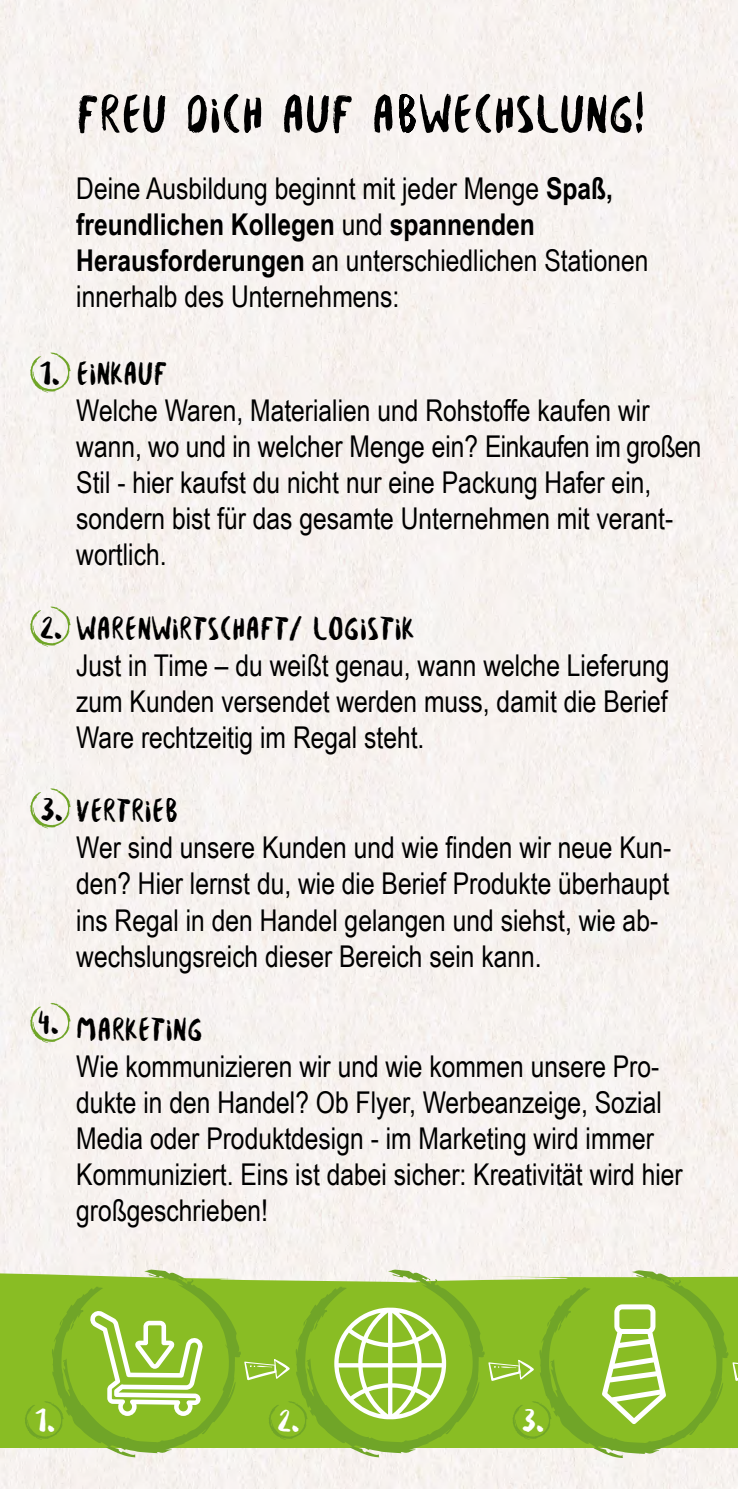
<style>
.page{position:relative;width:738px;height:1489px;background:#fff}
.page>*{position:absolute;margin:0;border:0;box-sizing:border-box;transform-origin:0 0}
.t1{font:57.25px "Besom";color:#000}
.t2{font:35px "Besom";color:#000}
.t3{font:35px "Besom";color:#fff}
.t4{font:30px/36px "Arial Narrow";color:#000}
.s1{font-weight:700}
</style>
<div class="page">
<div style="left:0;top:0;width:737px;height:1488px;background:#f7f2ef"></div>
<svg style="left:0;top:1264px;width:737px;height:183px;fill:#89bd24"></svg>
<svg style="left:30px;top:352px;width:41px;height:40px"></svg>
<svg style="left:30px;top:788px;width:41px;height:40px"></svg>
<svg style="left:30px;top:1002px;width:41px;height:40px"></svg>
<svg style="left:30px;top:606px;width:41px;height:40px"></svg>
<svg style="left:25px;top:1268px;width:712px;height:189px;background:#99c447"></svg>
<h1 class="t1" style="left:76px;top:72px;width:569px">FREU DICH AUF ABWECHSLUNG!</h1>
<p class="t4" style="left:76px;top:169px;width:573px">Deine Ausbildung beginnt mit jeder Menge <span class="s1">Spaß, freundlichen Kollegen</span> und <span class="s1">spannenden Herausforderungen</span> an unterschiedlichen Stationen innerhalb des Unternehmens:</p>
<p class="t2" style="left:40px;top:347px;width:22px">1.</p>
<p class="t2" style="left:76px;top:348px;width:93px">EINKAUF</p>
<p class="t4" style="left:76px;top:391px;width:626px">Welche Waren, Materialien und Rohstoffe kaufen wir wann, wo und in welcher Menge ein? Einkaufen im großen Stil - hier kaufst du nicht nur eine Packung Hafer ein, sondern bist für das gesamte Unternehmen mit verant&shy;wortlich.</p>
<p class="t2" style="left:40px;top:602px;width:375px">2. WARENWIRTSCHAFT/ LOGISTIK</p>
<p class="t4" style="left:76px;top:646px;width:594px;text-align:justify">Just in Time – du weißt genau, wann welche Lieferung zum Kunden versendet werden muss, damit die Berief Ware rechtzeitig im Regal steht.</p>
<p class="t2" style="left:40px;top:785px;width:140px">3. VERTRIEB</p>
<p class="t4" style="left:76px;top:828px;width:596px">Wer sind unsere Kunden und wie finden wir neue Kun&shy;den? Hier lernst du, wie die Berief Produkte überhaupt ins Regal in den Handel gelangen und siehst, wie ab&shy;wechslungsreich dieser Bereich sein kann.</p>
<p class="t2" style="left:38px;top:996px;width:22px">4.</p>
<p class="t2" style="left:76px;top:1003px;width:128px">MARKETING</p>
<p class="t4" style="left:76px;top:1047px;width:607px">Wie kommunizieren wir und wie kommen unsere Pro&shy;dukte in den Handel? Ob Flyer, Werbeanzeige, Sozial Media oder Produktdesign - im Marketing wird immer Kommuniziert. Eins ist dabei sicher: Kreativität wird hier großgeschrieben!</p>
<p class="t3" style="left:35px;top:1394px;width:22px">1.</p>
<p class="t3" style="left:277px;top:1394px;width:23px">2.</p>
<p class="t3" style="left:521px;top:1394px;width:24px">3.</p>
</div>
